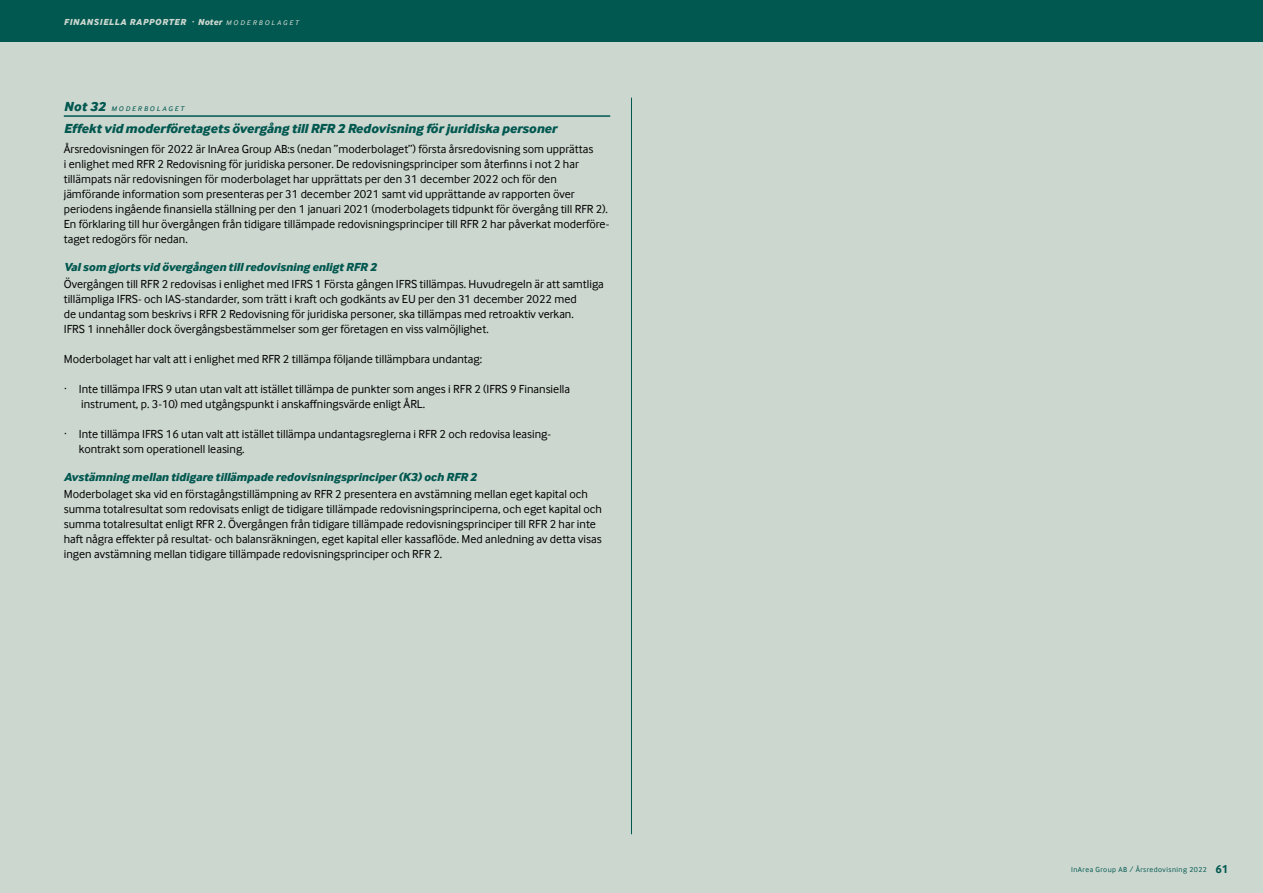
<style>
.page{position:relative;width:1263px;height:893px;background:#ccd7cf}
.page>*{position:absolute;margin:0;border:0;box-sizing:border-box;transform-origin:0 0}
.InA_Not_rubrik___BAK{font:italic 800 13.5px "Inter Face";color:#015850}
.InA_brödtext___BAK{font:12px/15px "Inter Face";color:#000}
.InA_Mellanrub_1___BA{font:italic 800 12px "Inter Face";color:#015850}
.InArea_brödtext{font:italic 800 9px "Inter Face";letter-spacing:.08em;color:#ccd7cf}
.InA_Not_nr___BAK{font:italic 9px "Inter Face";letter-spacing:.21em;color:#015850}
.t1{font:7.5px "Inter Face";letter-spacing:.06em;color:#015850}
.s1{font-weight:400}
.s2{font-weight:800;font-size:13.5px}
.s3{font-weight:700;font-size:12px}
</style>
<div class="page">
<div style="left:0;top:0;width:1263px;height:42px;background:#015850"></div>
<hr style="left:64px;top:115px;width:546px;height:2px;background:#015850">
<hr style="left:631px;top:98px;width:1px;height:736px;background:#015850">
<p class="InArea_brödtext" style="left:64px;top:16px;width:236px">FINANSIELLA RAPPORTER · Noter <span class="s1">moder bol aget</span></p>
<p class="InA_Not_nr___BAK" style="left:64px;top:103px;width:121px"><span class="s2">Not 32</span> moderbolaget</p>
<p class="InA_Not_rubrik___BAK" style="left:64px;top:121px;width:495px">Effekt vid moderföretagets övergång till RFR 2 Redovisning för juridiska personer</p>
<p class="InA_brödtext___BAK" style="left:64px;top:141px;width:531px">Årsredovisningen för 2022 är InArea Group AB:s (nedan ”moderbolaget”) första årsredovisning som upprättas</p>
<p class="InA_brödtext___BAK" style="left:64px;top:156px;width:517px">i enlighet med RFR 2 Redovisning för juridiska personer. De redovisningsprinciper som återfinns i not 2 har</p>
<p class="InA_brödtext___BAK" style="left:64px;top:171px;width:495px">tillämpats när redovisningen för moderbolaget har upprättats per den 31 december 2022 och för den</p>
<p class="InA_brödtext___BAK" style="left:64px;top:186px;width:547px">jämförande information som presenteras per 31 december 2021 samt vid upprättande av rapporten över periodens ingående finansiella ställning per den 1 januari 2021 (moderbolagets tidpunkt för övergång till RFR 2).<br>En förklaring till hur övergången från tidigare tillämpade redovisningsprinciper till RFR 2 har påverkat moderföre&shy;taget redogörs för nedan.</p>
<p class="InA_Mellanrub_1___BA" style="left:64px;top:260px;width:314px">Val som gjorts vid övergången till redovisning enligt RFR 2</p>
<p class="InA_brödtext___BAK" style="left:64px;top:276px;width:542px">Övergången till RFR 2 redovisas i enlighet med IFRS 1 Första gången IFRS tillämpas. Huvudregeln är att samtliga tillämpliga IFRS- och IAS-standarder, som trätt i kraft och godkänts av EU per den 31 december 2022 med</p>
<p class="InA_brödtext___BAK" style="left:64px;top:306px;width:512px">de undantag som beskrivs i RFR 2 Redovisning för juridiska personer, ska tillämpas med retroaktiv verkan.</p>
<p class="InA_brödtext___BAK" style="left:64px;top:321px;width:426px">IFRS 1 innehåller dock övergångsbestämmelser som ger företagen en viss valmöjlighet.</p>
<p class="InA_brödtext___BAK" style="left:64px;top:351px;width:420px">Moderbolaget har valt att i enlighet med RFR 2 tillämpa följande tillämpbara undantag:</p>
<p class="InA_brödtext___BAK" style="left:64px;top:381px;width:508px">· Inte tillämpa IFRS 9 utan utan valt att istället tillämpa de punkter som anges i RFR 2 (IFRS 9 Finansiella</p>
<p class="InA_brödtext___BAK" style="left:81px;top:396px;width:345px">instrument, p. 3-10) med utgångspunkt i anskaffningsvärde enligt ÅRL.</p>
<p class="InA_brödtext___BAK" style="left:64px;top:426px;width:489px">· Inte tillämpa IFRS 16 utan valt att istället tillämpa undantagsreglerna i RFR 2 och redovisa leasing-</p>
<p class="InA_brödtext___BAK" style="left:79px;top:441px;width:167px">kontrakt som operationell leasing.</p>
<p class="InA_Mellanrub_1___BA" style="left:64px;top:470px;width:414px">Avstämning mellan tidigare tillämpade redovisningsprinciper (K3) och RFR 2</p>
<p class="InA_brödtext___BAK" style="left:64px;top:486px;width:540px">Moderbolaget ska vid en förstagångstillämpning av RFR 2 presentera en avstämning mellan eget kapital och summa totalresultat som redovisats enligt de tidigare tillämpade redovisningsprinciperna, och eget kapital och summa totalresultat enligt RFR 2. Övergången från tidigare tillämpade redovisningsprinciper till RFR 2 har inte haft några effekter på resultat- och balansräkningen, eget kapital eller kassaflöde. Med anledning av detta visas ingen avstämning mellan tidigare tillämpade redovisningsprinciper och RFR 2.</p>
<p class="t1" style="left:1071px;top:865px;width:159px">InArea Group AB / Årsredovisning 2022 <span class="s3">61</span></p>
</div>
